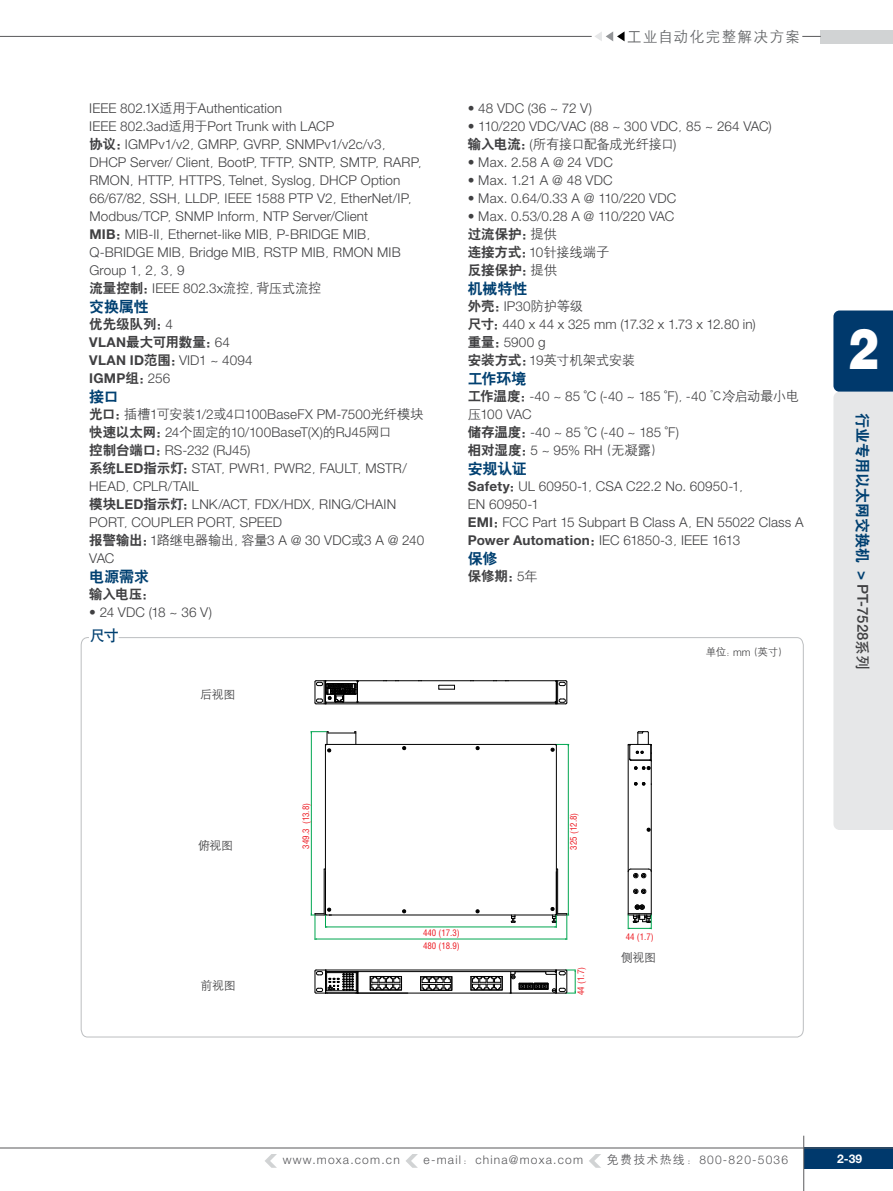
<style>
.page{position:relative;width:893px;height:1191px;background:#fff}
.page>*{position:absolute;margin:0;border:0;box-sizing:border-box;transform-origin:0 0}
.t1{font:900 56.1px "Helvetica";color:#fff;scale:.82 1}
.t2{font:15px "H Yb 2 gj";letter-spacing:-.005em;color:#004071}
.t3{font:15px "H Yg 2 gj";letter-spacing:.06em;color:#626466}
.t4{font:15px "H Yb 1 gj";color:#004071}
.t5{font:300 13.5px/18px "Helvetica Neue LT Std";letter-spacing:.01em;color:#404042}
.t6{font:13.5px/18px "H Yb 2 gj";letter-spacing:-.005em;color:#404042}
.t7{font:13.5px "H Yg 2 gj";letter-spacing:-.04em;color:#404042}
.t8{font:300 13.5px "Helvetica Neue LT Std";letter-spacing:-.01em;color:#404042}
.t9{font:300 12px "Helvetica Neue LT Std";letter-spacing:.1em;color:#58585b}
.t10{font:12px "H Yg 2 gj";letter-spacing:-.045em;color:#404042}
.t11{font:700 12px "Helvetica Neue LT Std";color:#fff}
.t12{font:10.5px "H Yg 2 gj";color:#404042}
.t13{font:condensed 8.85px "Helvetica";color:#ed1b23}
.s1{font-family:"H Yg 2 gj";font-weight:400}
.s2{font-family:"H Yb 2 gj";font-weight:400}
.s3{font-weight:700}
.s4{font-family:"Helvetica Neue LT Std";font-weight:300}
.s5{font-family:"Helvetica Neue LT Std";font-weight:700}
.s6{font-family:"H Yb 2 gj"}
.s7{font-family:"H Yg 2 gj"}
.s8{font-family:"Helvetica Neue LT Std";font-weight:500;color:#404042}
.s9{font-family:"H Yb 1 gj";color:#404042}
</style>
<div class="page">
<svg style="left:833px;top:310px;width:60px;height:520px;background:#c2ccd5"></svg>
<div style="left:804px;top:1147px;width:89px;height:22px;background:#00396c"></div>
<hr style="left:0;top:1147px;width:893px;height:1px;background:#58585b">
<hr style="left:803px;top:1135px;width:1px;height:56px;background:#5a5b5d">
<div style="left:821px;top:30px;width:72px;height:13px;background:#d1d3d4"></div>
<svg style="left:0;top:31px;width:625px;height:11px"></svg>
<svg style="left:802px;top:36px;width:19px;height:1px"></svg>
<svg style="left:265px;top:1154px;width:12px;height:13px"></svg>
<svg style="left:406px;top:1154px;width:12px;height:13px"></svg>
<svg style="left:589px;top:1154px;width:12px;height:13px"></svg>
<svg style="left:80px;top:637px;width:724px;height:400px"></svg>
<p class="t5" style="left:89px;top:98px;width:342px">IEEE 802.1X<span class="s1">适用于</span>Authentication<br>IEEE 802.3ad<span class="s1">适用于</span>Port Trunk with LACP<br><span class="s2">协议：</span>IGMPv1/v2<span class="s1">，</span>GMRP<span class="s1">，</span>GVRP<span class="s1">，</span>SNMPv1/v2c/v3<span class="s1">，</span>DHCP Server/ Client<span class="s1">，</span>BootP<span class="s1">，</span>TFTP<span class="s1">，</span>SNTP<span class="s1">，</span>SMTP<span class="s1">，</span>RARP<span class="s1">，</span>RMON<span class="s1">，</span>HTTP<span class="s1">，</span>HTTPS<span class="s1">，</span>Telnet<span class="s1">，</span>Syslog<span class="s1">，</span>DHCP Option 66/67/82<span class="s1">，</span>SSH<span class="s1">，</span>LLDP<span class="s1">，</span>IEEE 1588 PTP V2<span class="s1">，</span>EtherNet/IP<span class="s1">，</span>Modbus/TCP<span class="s1">，</span>SNMP Inform<span class="s1">，</span>NTP Server/Client<br><span class="s3">MIB</span><span class="s2">：</span>MIB-II<span class="s1">，</span>Ethernet-like MIB<span class="s1">，</span>P-BRIDGE MIB<span class="s1">，</span>Q-BRIDGE MIB<span class="s1">，</span>Bridge MIB<span class="s1">，</span>RSTP MIB<span class="s1">，</span>RMON MIB Group 1<span class="s1">，</span>2<span class="s1">，</span>3<span class="s1">，</span>9<br><span class="s2">流量控制：</span>IEEE 802.3x<span class="s1">流控，背压式流控</span></p>
<p class="t2" style="left:89px;top:299px;width:61px">交换属性</p>
<p class="t6" style="left:89px;top:315px;width:142px">优先级队列：<span class="s4">4<br></span><span class="s5">VLAN</span>最大可用数量：<span class="s4">64</span></p>
<p class="t5" style="left:89px;top:350px;width:165px"><span class="s3">VLAN ID</span><span class="s2">范围：</span>VID1 ~ 4094<br><span class="s3">IGMP</span><span class="s2">组：</span>256</p>
<p class="t2" style="left:89px;top:389px;width:31px">接口</p>
<p class="t5" style="left:89px;top:404px;width:337px"><span class="s2">光口：</span><span class="s1">插槽</span>1<span class="s1">可安装</span>1/2<span class="s1">或</span>4<span class="s1">口</span>100BaseFX PM-7500<span class="s1">光纤模块</span><span class="s2">快速以太网：</span>24<span class="s1">个固定的</span>10/100BaseT(X)<span class="s1">的</span>RJ45<span class="s1">网口<br></span><span class="s2">控制台端口：</span>RS-232 (RJ45)<br><span class="s2">系统</span><span class="s3">LED</span><span class="s2">指示灯：</span>STAT<span class="s1">，</span>PWR1<span class="s1">，</span>PWR2<span class="s1">，</span>FAULT<span class="s1">，</span>MSTR/<br>HEAD<span class="s1">，</span>CPLR/TAIL<br><span class="s2">模块</span><span class="s3">LED</span><span class="s2">指示灯：</span>LNK/ACT<span class="s1">，</span>FDX/HDX<span class="s1">，</span>RING/CHAIN<br>PORT<span class="s1">，</span>COUPLER PORT<span class="s1">，</span>SPEED<br><span class="s2">报警输出：</span>1<span class="s1">路继电器输出，容量</span>3 A @ 30 VDC<span class="s1">或</span>3 A @ 240<br>VAC</p>
<p class="t2" style="left:89px;top:569px;width:61px">电源需求</p>
<p class="t6" style="left:89px;top:585px;width:67px">输入电压：</p>
<p class="t5" style="left:89px;top:602px;width:124px">• 24 VDC (18 ~ 36 V)</p>
<p class="t4" style="left:90px;top:628px;width:31px">尺寸</p>
<p class="t10" style="left:200px;top:688px;width:37px">后视图</p>
<p class="t3" style="left:627px;top:29px;width:175px">工业自动化完整解决方案</p>
<p class="t5" style="left:468px;top:98px;width:126px">• 48 VDC (36 ~ 72 V)</p>
<p class="t5" style="left:468px;top:116px;width:305px">• 110/220 VDC/VAC (88 ~ 300 VDC<span class="s1">，</span>85 ~ 264 VAC)</p>
<p class="t7" style="left:468px;top:137px;width:210px"><span class="s6">输入电流：</span><span class="s4">(</span>所有接口配备成光纤接口<span class="s4">)</span></p>
<p class="t5" style="left:468px;top:152px;width:147px">• Max. 2.58 A @ 24 VDC</p>
<p class="t5" style="left:468px;top:170px;width:146px">• Max. 1.21 A @ 48 VDC</p>
<p class="t5" style="left:468px;top:188px;width:210px">• Max. 0.64/0.33 A @ 110/220 VDC</p>
<p class="t8" style="left:468px;top:207px;width:208px">• Max. 0.53/0.28 A @ 110/220 VAC</p>
<p class="t6" style="left:468px;top:225px;width:143px">过流保护：<span class="s7">提供<br></span>连接方式：<span class="s4">10</span><span class="s7">针接线端子</span>反接保护：<span class="s7">提供</span></p>
<p class="t2" style="left:468px;top:281px;width:61px">机械特性</p>
<p class="t5" style="left:468px;top:296px;width:290px"><span class="s2">外壳：</span>IP30<span class="s1">防护等级<br></span><span class="s2">尺寸：</span>440 x 44 x 325 mm (17.32 x 1.73 x 12.80 in)<span class="s2">重量：</span>5900 g</p>
<p class="t7" style="left:468px;top:353px;width:169px"><span class="s6">安装方式：</span><span class="s4">19</span>英寸机架式安装</p>
<p class="t2" style="left:468px;top:371px;width:61px">工作环境</p>
<p class="t5" style="left:468px;top:386px;width:333px"><span class="s2">工作温度：</span>-40 ~ 85 ˚C (-40 ~ 185 ˚F)<span class="s1">，</span>-40 <span class="s1">℃冷启动最小电压</span>100 VAC<br><span class="s2">储存温度：</span>-40 ~ 85 ˚C (-40 ~ 185 ˚F)<br><span class="s2">相对湿度：</span>5 ~ 95% RH<span class="s1">（无凝露）</span></p>
<p class="t2" style="left:468px;top:461px;width:60px">安规认证</p>
<p class="t5" style="left:468px;top:476px;width:337px"><span class="s3">Safety</span><span class="s2">：</span>UL 60950-1<span class="s1">，</span>CSA C22.2 No. 60950-1<span class="s1">，<br></span>EN 60950-1<br><span class="s3">EMI</span><span class="s2">：</span>FCC Part 15 Subpart B Class A<span class="s1">，</span>EN 55022 Class A <span class="s3">Power Automation</span><span class="s2">：</span>IEC 61850-3<span class="s1">，</span>IEEE 1613</p>
<p class="t2" style="left:468px;top:551px;width:31px">保修</p>
<p class="t6" style="left:468px;top:567px;width:72px">保修期：<span class="s4">5</span><span class="s7">年</span></p>
<p class="t12" style="left:706px;top:646px;width:84px">单位：<span class="s4">mm</span>（英寸）</p>
<p class="t10" style="left:198px;top:839px;width:36px">俯视图</p>
<p class="t10" style="left:201px;top:979px;width:37px">前视图</p>
<p class="t13" style="left:300px;top:848px;width:47px;rotate:-90deg">349.3 (13.8)</p>
<p class="t13" style="left:423px;top:927px;width:38px">440 (17.3)</p>
<p class="t13" style="left:423px;top:940px;width:38px">480 (18.9)</p>
<p class="t13" style="left:568px;top:849px;width:38px;rotate:-90deg">325 (12.8)</p>
<p class="t13" style="left:575px;top:995px;width:29px;rotate:-90deg">44 (1.7)</p>
<p class="t13" style="left:626px;top:931px;width:29px">44 (1.7)</p>
<p class="t10" style="left:621px;top:951px;width:37px">侧视图</p>
<h1 class="t1" style="left:847px;top:312px;width:39px">2</h1>
<p class="t2" style="left:870px;top:412px;width:259px;rotate:90deg">行业专用以太网交换机 <span class="s5">&gt;</span> <span class="s8">PT-7528</span><span class="s9">系列</span></p>
<p class="t9" style="left:283px;top:1151px;width:119px">www.moxa.com.cn</p>
<p class="t9" style="left:424px;top:1151px;width:161px">e-mail<span class="s1">：</span>china@moxa.com</p>
<p class="t9" style="left:607px;top:1151px;width:183px"><span class="s1">免费技术热线：</span>800-820-5036</p>
<p class="t11" style="left:837px;top:1151px;width:26px">2-39</p>
</div>
